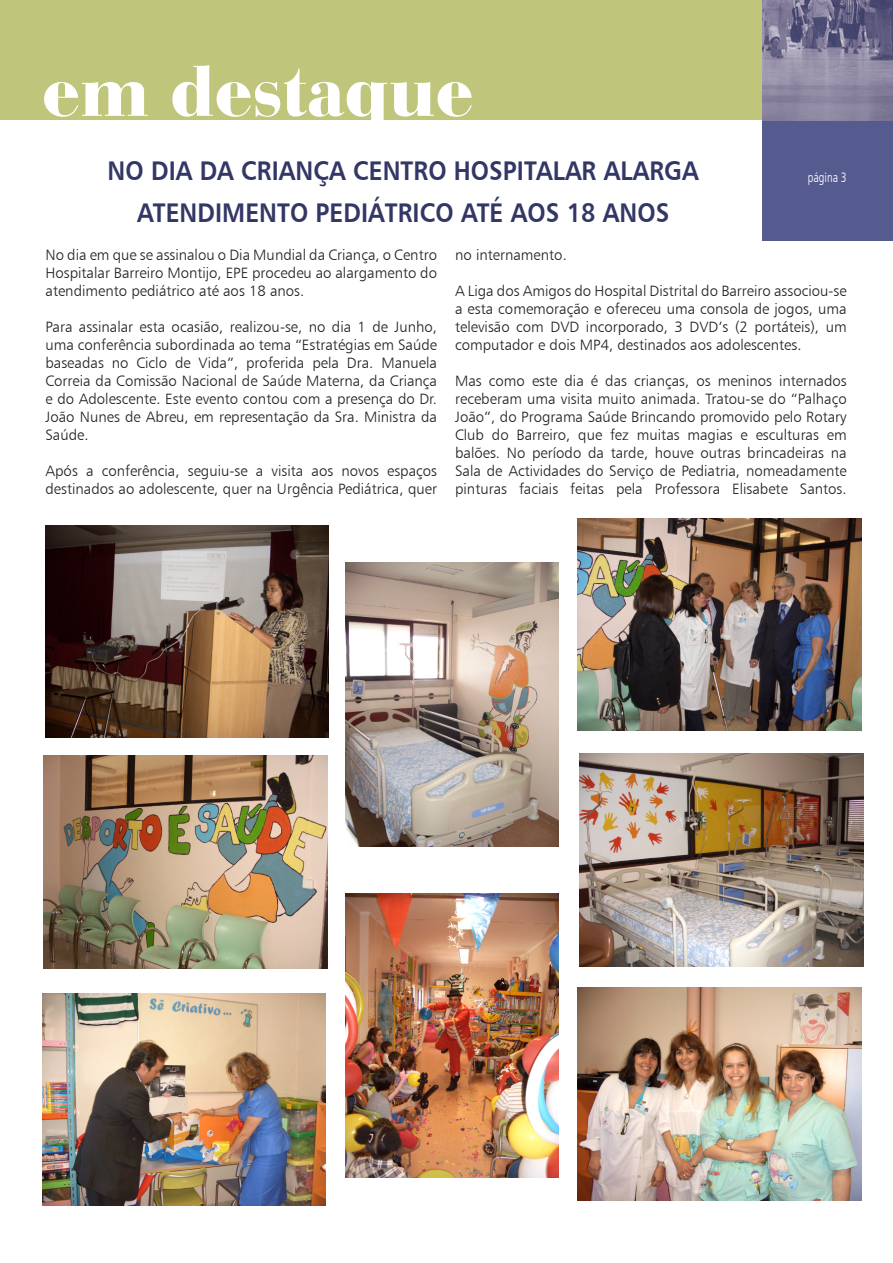
<style>
.page{position:relative;width:893px;height:1263px;background:#fff}
.page>*{position:absolute;margin:0;border:0;box-sizing:border-box;transform-origin:0 0}
.t1{font:900 75px "Bauer Bodoni BT";letter-spacing:.005em;color:#fff}
.t2{font:27px/42px "Humanist 777 BT Bold B";letter-spacing:.005em;color:#323766;text-align:center;scale:.9 1}
.t3{font:15px/18px "Humanist 777 BT Light B";color:#231f20;text-align:justify}
.t4{font:13.5px "Frut";color:#fff;scale:.9 1}
</style>
<div class="page">
<div style="left:0;top:0;width:893px;height:120px;background:#bfc57b"></div>
<div style="left:762px;top:120px;width:131px;height:120px;background:#555b8e"></div>
<img style="left:762px;top:0;width:131px;height:120px">
<img style="left:578px;top:518px;width:283px;height:213px">
<img style="left:44px;top:756px;width:283px;height:212px">
<img style="left:346px;top:563px;width:212px;height:283px">
<img style="left:45px;top:525px;width:284px;height:213px">
<img style="left:346px;top:894px;width:212px;height:283px">
<img style="left:42px;top:993px;width:284px;height:213px">
<img style="left:578px;top:988px;width:283px;height:212px">
<img style="left:580px;top:753px;width:283px;height:213px">
<h1 class="t1" style="left:43px;top:44px;width:432px">em destaque</h1>
<h2 class="t2" style="left:108px;top:149px;width:658px">NO DIA DA CRIANÇA CENTRO HOSPITALAR ALARGA<br>ATENDIMENTO PEDIÁTRICO ATÉ AOS 18 ANOS</h2>
<p class="t3" style="left:46px;top:246px;width:393px">No dia em que se assinalou o Dia Mundial da Criança, o Centro Hospitalar Barreiro Montijo, EPE procedeu ao alargamento do atendimento pediátrico até aos 18 anos.</p>
<p class="t3" style="left:46px;top:318px;width:393px">Para assinalar esta ocasião, realizou-se, no dia 1 de Junho, uma conferência subordinada ao tema “Estratégias em Saúde baseadas no Ciclo de Vida”, proferida pela Dra. Manuela Correia da Comissão Nacional de Saúde Materna, da Criança e do Adolescente. Este evento contou com a presença do Dr.<br>João Nunes de Abreu, em representação da Sra. Ministra da Saúde.</p>
<p class="t3" style="left:46px;top:462px;width:393px">Após a conferência, seguiu-se a visita aos novos espaços destinados ao adolescente, quer na Urgência Pediátrica, quer</p>
<p class="t4" style="left:808px;top:170px;width:45px">página 3</p>
<p class="t3" style="left:455px;top:246px;width:113px">no internamento.</p>
<p class="t3" style="left:455px;top:282px;width:393px">A Liga dos Amigos do Hospital Distrital do Barreiro associou-se a esta comemoração e ofereceu uma consola de jogos, uma televisão com DVD incorporado, 3 DVD’s (2 portáteis), um computador e dois MP4, destinados aos adolescentes.</p>
<p class="t3" style="left:455px;top:372px;width:393px">Mas como este dia é das crianças, os meninos internados receberam uma visita muito animada. Tratou-se do “Palhaço João”, do Programa Saúde Brincando promovido pelo Rotary Club do Barreiro, que fez muitas magias e esculturas em balões. No período da tarde, houve outras brincadeiras na Sala de Actividades do Serviço de Pediatria, nomeadamente pinturas faciais feitas pela Professora Elisabete Santos.</p>
</div>
